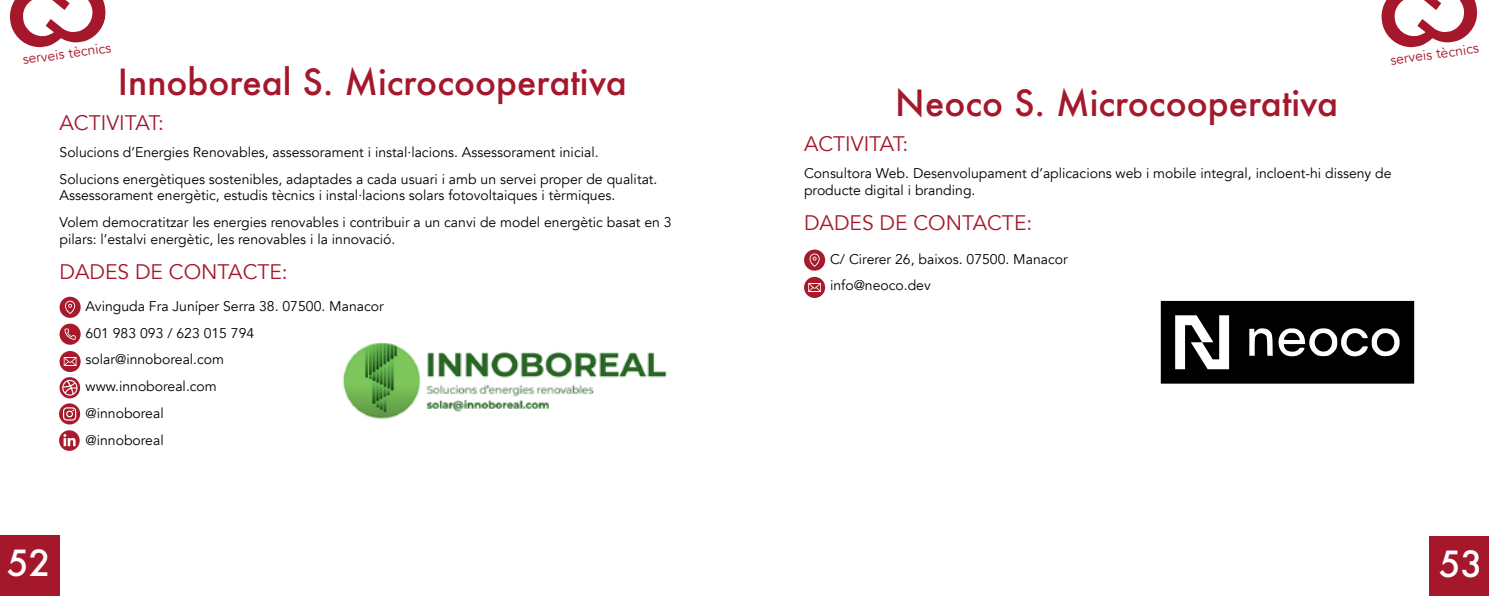
<style>
.page{position:relative;width:1489px;height:596px;background:#fff}
.page>*{position:absolute;margin:0;border:0;box-sizing:border-box;transform-origin:0 0}
.t1{font:500 35px "Futura";color:#a5182c}
.t2{font:500 35px "Futura";color:#fff}
.t3{font:21px "Avenir";color:#a5182c}
.t4{font:14px/26.8px "Avenir";color:#000}
.t5{font:14px "Avenir";color:#a5182c}
</style>
<div class="page">
<div style="left:0;top:535px;width:60px;height:60px;background:#a5182c"></div>
<svg style="left:10px;top:0;width:96px;height:47px"></svg>
<div style="left:1429px;top:536px;width:59px;height:59px;background:#a5182c"></div>
<svg style="left:1381px;top:0;width:96px;height:47px"></svg>
<img style="left:342px;top:342px;width:324px;height:77px">
<svg style="left:60px;top:377px;width:20px;height:21px"></svg>
<svg style="left:62px;top:379px;width:15px;height:16px"></svg>
<svg style="left:59px;top:403px;width:21px;height:21px"></svg>
<svg style="left:63px;top:407px;width:13px;height:13px"></svg>
<div style="left:60px;top:323px;width:21px;height:21px;background:#a61a2b;border-radius:50%"></div>
<svg style="left:64px;top:328px;width:12px;height:11px"></svg>
<div style="left:60px;top:296px;width:21px;height:21px;background:#a61a2b;border-radius:50%"></div>
<svg style="left:65px;top:300px;width:10px;height:14px"></svg>
<div style="left:60px;top:351px;width:21px;height:21px;background:#a61a2b;border-radius:50%"></div>
<svg style="left:64px;top:357px;width:12px;height:9px"></svg>
<svg style="left:59px;top:430px;width:21px;height:20px"></svg>
<svg style="left:63px;top:433px;width:13px;height:13px"></svg>
<svg style="left:1160px;top:301px;width:253px;height:82px;background:#2c2c2c"></svg>
<div style="left:804px;top:249px;width:21px;height:21px;background:#a61a2b;border-radius:50%"></div>
<svg style="left:809px;top:253px;width:10px;height:13px"></svg>
<div style="left:804px;top:277px;width:21px;height:21px;background:#a61a2b;border-radius:50%"></div>
<svg style="left:808px;top:283px;width:13px;height:9px"></svg>
<p class="t5" style="left:22px;top:51px;width:91px;rotate:-8deg">serveis tècnics</p>
<p class="t5" style="left:1388px;top:52px;width:91px;rotate:-8deg">serveis tècnics</p>
<h1 class="t1" style="left:118px;top:58px;width:510px">Innoboreal S. Microcooperativa</h1>
<h2 class="t3" style="left:60px;top:110px;width:106px">ACTIVITAT:</h2>
<p class="t4" style="left:60px;top:139px;width:599px">Solucions d’Energies Renovables, assessorament i instal·lacions. Assessorament inicial.<br>Solucions energètiques sostenibles, adaptades a cada usuari i amb un servei proper de qualitat.</p>
<p class="t4" style="left:60px;top:182px;width:613px">Assessorament energètic, estudis tècnics i instal·lacions solars fotovoltaiques i tèrmiques.<br>Volem democratitzar les energies renovables i contribuir a un canvi de model energètic basat en 3</p>
<p class="t4" style="left:60px;top:226px;width:337px">pilars: l’estalvi energètic, les renovables i la innovació.</p>
<h2 class="t3" style="left:60px;top:259px;width:230px">DADES DE CONTACTE:</h2>
<p class="t4" style="left:86px;top:292px;width:299px">Avinguda Fra Juníper Serra 38. 07500. Manacor<br>601 983 093 / 623 015 794 solar@innoboreal.com<br>www.innoboreal.com<br>@innoboreal<br>@innoboreal</p>
<h1 class="t1" style="left:895px;top:79px;width:444px">Neoco S. Microcooperativa</h1>
<h2 class="t3" style="left:804px;top:131px;width:106px">ACTIVITAT:</h2>
<p class="t4" style="left:804px;top:165px;width:589px;line-height:16.8px">Consultora Web. Desenvolupament d’aplicacions web i mobile integral, incloent-hi disseny de producte digital i branding.</p>
<h2 class="t3" style="left:804px;top:210px;width:230px">DADES DE CONTACTE:</h2>
<p class="t4" style="left:830px;top:245px;width:239px">C/ Cirerer 26, baixos. 07500. Manacor info@neoco.dev</p>
<h1 class="t2" style="left:7px;top:539px;width:45px">52</h1>
<h1 class="t2" style="left:1438px;top:540px;width:45px">53</h1>
</div>
